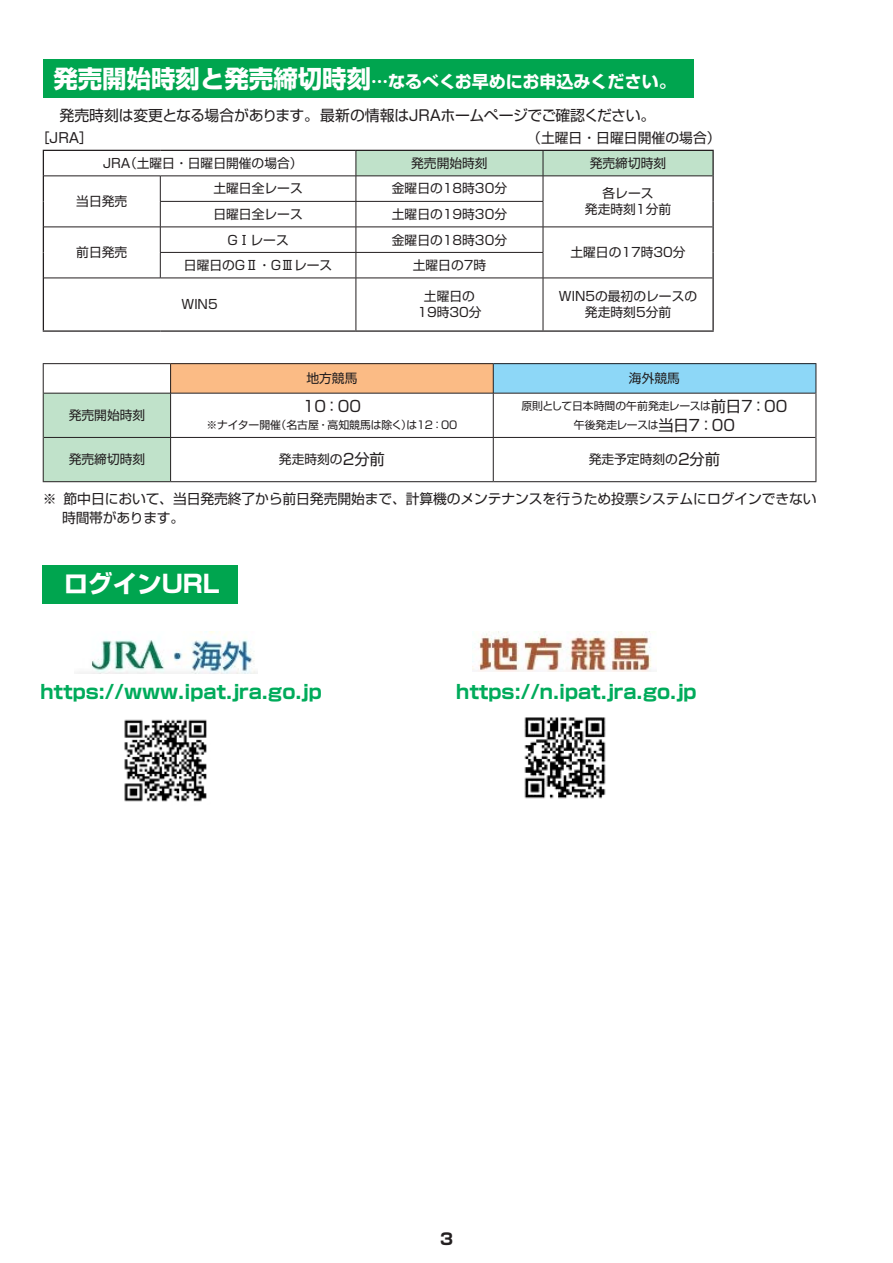
<style>
.page{position:relative;width:893px;height:1263px;background:#fff}
.page>*{position:absolute;margin:0;border:0;box-sizing:border-box;transform-origin:0 0}
.t1{font:700 24.45px "Shin Go Pr 5";color:#fff}
.t2{font:700 19.2px "Shin Go Pr 5";color:#00ab5b}
.t3{font:700 16.95px "Shin Go Pr 5";color:#fff}
.t4{font:700 15.9px "Shin Go Pr 5";color:#231f20}
.t5{font:15.3px "Shin Go Pr 5";color:#231f20}
.t6{font:14.85px "Shin Go Pr 5";letter-spacing:-.025em;color:#231f20}
.t7{font:13.8px/19.2px "Shin Go Pr 5";letter-spacing:-.01em;color:#231f20}
.t8{font:12.75px/15.9px "Shin Go Pr 5";color:#231f20;text-align:center}
.t9{font:10.8px "Shin Go Pr 5";letter-spacing:-.01em;color:#231f20}
.t10{font:10.8px "Shin Go Pr 5";letter-spacing:-.03em;color:#231f20}
.s1{font-size:15.3px}
</style>
<div class="page">
<div style="left:43px;top:60px;width:650px;height:38px;background:#00a54f"></div>
<hr style="left:43px;top:150px;width:117px;height:1px;background:#231f20">
<hr style="left:160px;top:150px;width:196px;height:1px;background:#231f20">
<hr style="left:543px;top:150px;width:171px;height:1px;background:#231f20">
<hr style="left:712px;top:151px;width:2px;height:25px;background:#231f20">
<hr style="left:712px;top:176px;width:2px;height:25px;background:#231f20">
<hr style="left:712px;top:201px;width:2px;height:26px;background:#231f20">
<svg style="left:43px;top:151px;width:1px;height:127px"></svg>
<hr style="left:712px;top:227px;width:2px;height:25px;background:#231f20">
<hr style="left:712px;top:252px;width:2px;height:26px;background:#231f20">
<hr style="left:43px;top:278px;width:1px;height:52px;background:#231f20">
<hr style="left:712px;top:278px;width:2px;height:52px;background:#231f20">
<hr style="left:43px;top:330px;width:117px;height:2px;background:#231f20">
<hr style="left:160px;top:330px;width:196px;height:2px;background:#231f20">
<hr style="left:356px;top:330px;width:187px;height:2px;background:#231f20">
<hr style="left:543px;top:330px;width:171px;height:2px;background:#231f20">
<hr style="left:44px;top:176px;width:116px;height:1px;background:#231f20">
<hr style="left:160px;top:176px;width:196px;height:1px;background:#231f20">
<hr style="left:160px;top:201px;width:196px;height:1px;background:#231f20">
<hr style="left:44px;top:227px;width:116px;height:1px;background:#231f20">
<hr style="left:160px;top:227px;width:196px;height:1px;background:#231f20">
<hr style="left:160px;top:252px;width:196px;height:1px;background:#231f20">
<svg style="left:160px;top:176px;width:1px;height:102px"></svg>
<svg style="left:356px;top:150px;width:357px;height:128px"></svg>
<hr style="left:44px;top:278px;width:116px;height:1px;background:#231f20">
<hr style="left:160px;top:278px;width:196px;height:1px;background:#231f20">
<hr style="left:356px;top:278px;width:187px;height:1px;background:#231f20">
<hr style="left:356px;top:278px;width:1px;height:52px;background:#231f20">
<hr style="left:543px;top:278px;width:169px;height:1px;background:#231f20">
<hr style="left:543px;top:278px;width:1px;height:52px;background:#231f20">
<div style="left:171px;top:364px;width:322px;height:29px;background:#fbbb85"></div>
<hr style="left:43px;top:363px;width:128px;height:1px;background:#231f20">
<hr style="left:171px;top:363px;width:322px;height:1px;background:#231f20">
<hr style="left:493px;top:363px;width:323px;height:1px;background:#231f20">
<hr style="left:171px;top:481px;width:322px;height:1px;background:#231f20">
<svg style="left:43px;top:364px;width:128px;height:118px"></svg>
<svg style="left:493px;top:364px;width:323px;height:118px"></svg>
<hr style="left:170px;top:393px;width:1px;height:44px;background:#231f20">
<hr style="left:493px;top:393px;width:1px;height:44px;background:#231f20">
<hr style="left:170px;top:438px;width:1px;height:43px;background:#231f20">
<hr style="left:493px;top:438px;width:1px;height:43px;background:#231f20">
<hr style="left:44px;top:393px;width:127px;height:1px;background:#231f20">
<hr style="left:171px;top:393px;width:322px;height:1px;background:#231f20">
<hr style="left:493px;top:393px;width:322px;height:1px;background:#231f20">
<hr style="left:44px;top:437px;width:127px;height:1px;background:#231f20">
<hr style="left:171px;top:437px;width:322px;height:1px;background:#231f20">
<hr style="left:493px;top:437px;width:322px;height:1px;background:#231f20">
<div style="left:43px;top:565px;width:195px;height:38px;background:#00a54f"></div>
<img style="left:79px;top:631px;width:179px;height:42px">
<img style="left:473px;top:631px;width:178px;height:40px">
<img style="left:124px;top:719px;width:83px;height:83px">
<img style="left:524px;top:717px;width:82px;height:82px">
<h1 class="t1" style="left:53px;top:59px;width:319px">発売開始時刻と発売締切時刻</h1>
<h3 class="t3" style="left:371px;top:68px;width:306px">…なるべくお早めにお申込みください。</h3>
<p class="t6" style="left:60px;top:103px;width:597px">発売時刻は変更となる場合があります。最新の情報はJRAホームページでご確認ください。</p>
<p class="t7" style="left:36px;top:127px;width:59px">［JRA[</p>
<p class="t7" style="left:527px;top:127px;width:195px">（土曜日・日曜日開催の場合(</p>
<p class="t8" style="left:124px;top:154px;width:180px">（土曜日・日曜日開催の場合）</p>
<p class="t8" style="left:103px;top:154px;width:29px">JRA</p>
<p class="t8" style="left:76px;top:192px;width:53px">当日発売</p>
<p class="t8" style="left:213px;top:179px;width:91px">土曜日全レース</p>
<p class="t8" style="left:213px;top:205px;width:91px">日曜日全レース</p>
<p class="t8" style="left:411px;top:154px;width:78px">発売開始時刻</p>
<p class="t8" style="left:590px;top:154px;width:78px">発売締切時刻</p>
<p class="t8" style="left:392px;top:179px;width:117px">金曜日の18時30分</p>
<p class="t8" style="left:602px;top:184px;width:53px">各レース</p>
<p class="t8" style="left:392px;top:205px;width:117px">土曜日の19時30分</p>
<p class="t8" style="left:585px;top:200px;width:88px">発走時刻1分前</p>
<p class="t8" style="left:76px;top:243px;width:53px">前日発売</p>
<p class="t8" style="left:227px;top:230px;width:63px">GⅠレース</p>
<p class="t8" style="left:184px;top:256px;width:150px">日曜日のGⅡ・GⅢレース</p>
<p class="t8" style="left:392px;top:230px;width:117px">金曜日の18時30分</p>
<p class="t8" style="left:413px;top:256px;width:75px">土曜日の7時</p>
<p class="t8" style="left:570px;top:243px;width:117px">土曜日の17時30分</p>
<p class="t8" style="left:182px;top:295px;width:38px">WIN5</p>
<p class="t8" style="left:424px;top:287px;width:53px">土曜日の</p>
<p class="t8" style="left:417px;top:303px;width:66px">19時30分</p>
<p class="t8" style="left:559px;top:287px;width:140px">WIN5の最初のレースの発走時刻5分前</p>
<p class="t8" style="left:69px;top:406px;width:78px">発売開始時刻</p>
<p class="t8" style="left:69px;top:450px;width:78px">発売締切時刻</p>
<p class="t8" style="left:306px;top:369px;width:53px">地方競馬</p>
<p class="t5" style="left:303px;top:393px;width:60px">10：00</p>
<p class="t9" style="left:276px;top:416px;width:143px">（名古屋・高知競馬は除くは）</p>
<p class="t9" style="left:207px;top:416px;width:76px">※ナイター開催</p>
<p class="t9" style="left:416px;top:416px;width:45px">１２：００</p>
<p class="t5" style="left:343px;top:447px;width:44px">2分前</p>
<p class="t8" style="left:279px;top:450px;width:65px">発走時刻の</p>
<p class="t8" style="left:629px;top:369px;width:53px">海外競馬</p>
<p class="t9" style="left:521px;top:397px;width:221px">原則として日本時間の午前発走レースは<span class="s1">前日</span></p>
<p class="t5" style="left:689px;top:412px;width:48px">7：00</p>
<p class="t5" style="left:741px;top:393px;width:48px">7：00</p>
<p class="t10" style="left:574px;top:416px;width:116px">午後発走レースは<span class="s1">当日</span></p>
<p class="t5" style="left:678px;top:447px;width:44px">2分前</p>
<p class="t8" style="left:589px;top:450px;width:91px">発走予定時刻の</p>
<p class="t7" style="left:64px;top:488px;width:755px">節中日において、当日発売終了から前日発売開始まで、計算機のメンテナンスを行うため投票システムにログインできない</p>
<p class="t7" style="left:43px;top:488px;width:143px">※<br>　時間帯があります。</p>
<h1 class="t1" style="left:64px;top:565px;width:157px">ログインURL</h1>
<h2 class="t2" style="left:40px;top:676px;width:283px">https://www.ipat.jra.go.jp</h2>
<h2 class="t2" style="left:456px;top:676px;width:242px">https://n.ipat.jra.go.jp</h2>
<p class="t4" style="left:440px;top:1226px;width:14px">3</p>
</div>
